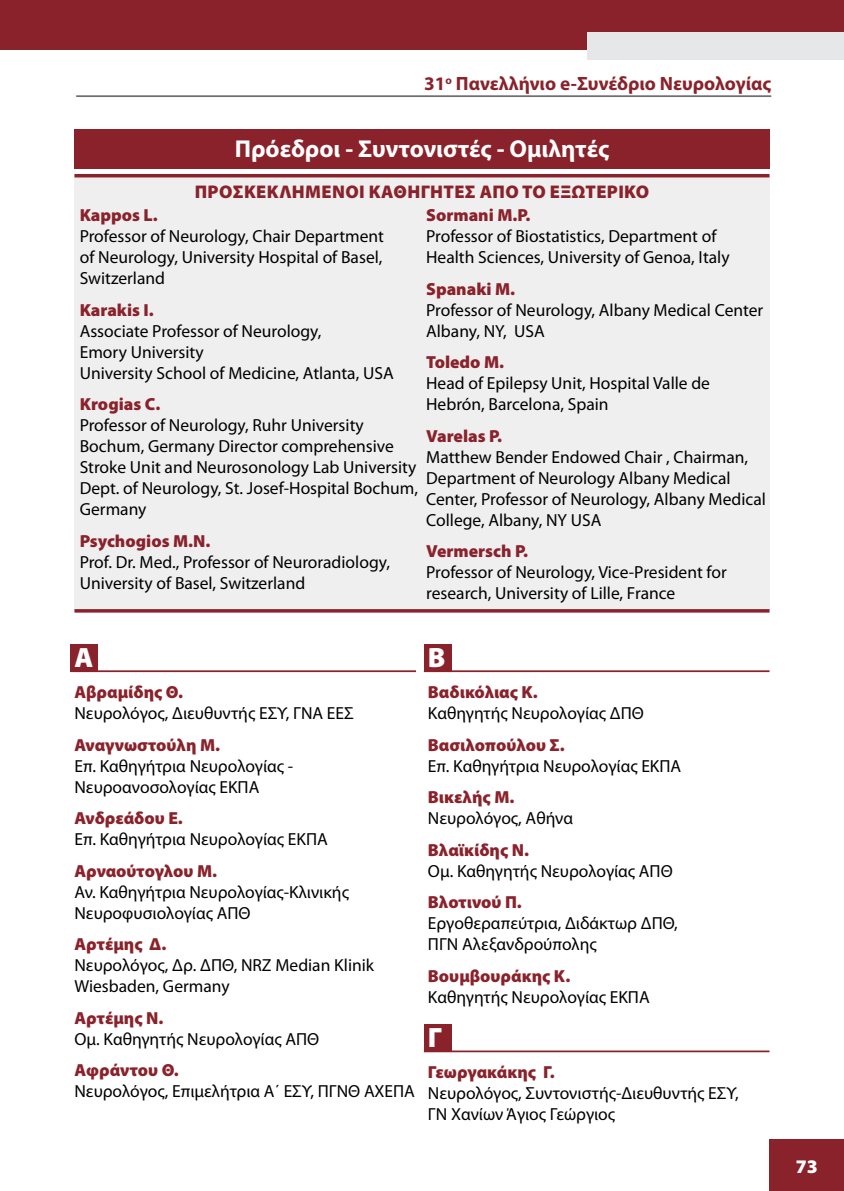
<style>
.page{position:relative;width:844px;height:1191px;background:#fff}
.page>*{position:absolute;margin:0;border:0;box-sizing:border-box;transform-origin:0 0}
.t1{font:900 28px "Myriad Pro";color:#fff}
.t2{font:700 24.5px "Myriad Pro";color:#fff}
.t3{font:700 19.25px "Myriad Pro";color:#8a222b}
.t4{font:900 19.25px "Myriad Pro";color:#fff}
.t5{font:900 18.38px "Myriad Pro";letter-spacing:.02em;color:#8a222b}
.t6{font:17.5px/21px "Myriad Pro";color:#000}
.t7{font:900 17.5px "Myriad Pro";color:#8a222b}
</style>
<div class="page">
<div style="left:769px;top:1139px;width:74px;height:52px;background:#8a222b"></div>
<div style="left:0;top:0;width:843px;height:50px;background:#8a222b"></div>
<div style="left:587px;top:32px;width:256px;height:28px;background:#e6e7e8"></div>
<hr style="left:76px;top:95px;width:695px;height:2px;background:#6d6e71">
<div style="left:74px;top:129px;width:695px;height:40px;background:#8a222b"></div>
<div style="left:74px;top:176px;width:695px;height:435px;background:#efeff0"></div>
<div style="left:70px;top:644px;width:28px;height:28px;background:#8a222b"></div>
<hr style="left:70px;top:670px;width:346px;height:2px;background:#8a212b">
<div style="left:424px;top:644px;width:27px;height:28px;background:#8a222b"></div>
<hr style="left:424px;top:670px;width:345px;height:2px;background:#8a212b">
<div style="left:424px;top:1024px;width:27px;height:28px;background:#8a222b"></div>
<hr style="left:424px;top:1050px;width:345px;height:2px;background:#8a212b">
<hr style="left:74px;top:174px;width:695px;height:3px;background:#8a212b">
<hr style="left:74px;top:609px;width:695px;height:3px;background:#8a212b">
<p class="t3" style="left:424px;top:71px;width:348px">31<sup>ο</sup> Πανελλήνιο e-Συνέδριο Νευρολογίας</p>
<h2 class="t2" style="left:235px;top:133px;width:376px">Πρόεδροι - Συντονιστές - Ομιλητές</h2>
<p class="t5" style="left:195px;top:179px;width:454px">ΠΡΟΣΚΕΚΛΗΜΈΝΟΙ ΚΑΘΗΓΗΤΈΣ ΑΠΌ ΤΟ ΕΞΩΤΕΡΙΚΌ</p>
<p class="t7" style="left:80px;top:204px;width:80px">Kappos L.</p>
<p class="t6" style="left:80px;top:225px;width:306px;text-align:justify">Professor of Neurology, Chair Department of Neurology, University Hospital of Basel, Switzerland</p>
<p class="t7" style="left:80px;top:298px;width:76px">Karakis I.</p>
<p class="t6" style="left:80px;top:320px;width:315px">Associate Professor of Neurology,<br>Emory University<br>University School of Medicine, Atlanta, USA</p>
<p class="t7" style="left:80px;top:393px;width:82px">Krogias C.</p>
<p class="t6" style="left:80px;top:414px;width:339px">Professor of Neurology, Ruhr University Bochum, Germany Director comprehensive Stroke Unit and Neurosonology Lab University Dept. of Neurology, St. Josef-Hospital Bochum, Germany</p>
<p class="t7" style="left:80px;top:529px;width:132px">Psychogios M.N.</p>
<p class="t6" style="left:80px;top:551px;width:312px">Prof. Dr. Med., Professor of Neuroradiology,<br>University of Basel, Switzerland</p>
<p class="t7" style="left:426px;top:204px;width:106px">Sormani M.P.</p>
<p class="t6" style="left:426px;top:225px;width:305px">Professor of Biostatistics, Department of<br>Health Sciences, University of Genoa, Italy</p>
<p class="t7" style="left:426px;top:277px;width:90px">Spanaki M.</p>
<p class="t6" style="left:426px;top:299px;width:338px">Professor of Neurology, Albany Medical Center<br>Albany, NY, USA</p>
<p class="t7" style="left:426px;top:351px;width:79px">Toledo M.</p>
<p class="t6" style="left:426px;top:372px;width:285px">Head of Epilepsy Unit, Hospital Valle de<br>Hebrón, Barcelona, Spain</p>
<p class="t7" style="left:426px;top:424px;width:77px">Varelas P.</p>
<p class="t6" style="left:426px;top:446px;width:341px">Matthew Bender Endowed Chair , Chairman, Department of Neurology Albany Medical Center, Professor of Neurology, Albany Medical College, Albany, NY USA</p>
<p class="t7" style="left:426px;top:540px;width:103px">Vermersch P.</p>
<p class="t6" style="left:426px;top:561px;width:302px">Professor of Neurology, Vice-President for research, University of Lille, France</p>
<h1 class="t1" style="left:74px;top:638px;width:20px">Α</h1>
<p class="t7" style="left:74px;top:680px;width:110px">Αβραμίδης Θ.</p>
<p class="t6" style="left:74px;top:702px;width:280px">Νευρολόγος, Διευθυντής ΕΣΥ, ΓΝΑ ΕΕΣ</p>
<p class="t7" style="left:74px;top:733px;width:147px">Αναγνωστούλη Μ.</p>
<p class="t6" style="left:74px;top:755px;width:220px">Επ. Καθηγήτρια Νευρολογίας -<br>Νευροανοσολογίας ΕΚΠΑ</p>
<p class="t7" style="left:74px;top:806px;width:110px">Ανδρεάδου Ε.</p>
<p class="t6" style="left:74px;top:828px;width:255px">Επ. Καθηγήτρια Νευρολογίας ΕΚΠΑ</p>
<p class="t7" style="left:74px;top:859px;width:144px">Αρναούτογλου Μ.</p>
<p class="t6" style="left:74px;top:881px;width:276px">Αν. Καθηγήτρια Νευρολογίας-Κλινικής<br>Νευροφυσιολογίας ΑΠΘ</p>
<p class="t7" style="left:74px;top:932px;width:93px">Αρτέμης Δ.</p>
<p class="t6" style="left:74px;top:954px;width:301px">Νευρολόγος, Δρ. ΔΠΘ, NRZ Median Klinik<br>Wiesbaden, Germany</p>
<p class="t7" style="left:74px;top:1006px;width:90px">Αρτέμης Ν.</p>
<p class="t6" style="left:74px;top:1028px;width:246px">Ομ. Καθηγητής Νευρολογίας ΑΠΘ</p>
<p class="t7" style="left:74px;top:1058px;width:106px">Αφράντου Θ.</p>
<p class="t6" style="left:74px;top:1080px;width:342px">Νευρολόγος, Επιμελήτρια Α΄ ΕΣΥ, ΠΓΝΘ ΑΧΕΠΑ</p>
<h1 class="t1" style="left:428px;top:638px;width:19px">Β</h1>
<p class="t7" style="left:428px;top:680px;width:111px">Βαδικόλιας Κ.</p>
<p class="t6" style="left:428px;top:702px;width:217px">Καθηγητής Νευρολογίας ΔΠΘ</p>
<p class="t7" style="left:428px;top:733px;width:138px">Βασιλοπούλου Σ.</p>
<p class="t6" style="left:428px;top:755px;width:255px">Επ. Καθηγήτρια Νευρολογίας ΕΚΠΑ</p>
<p class="t7" style="left:428px;top:785px;width:88px">Βικελής Μ.</p>
<p class="t6" style="left:428px;top:807px;width:146px">Νευρολόγος, Αθήνα</p>
<p class="t7" style="left:428px;top:838px;width:103px">Βλαϊκίδης Ν.</p>
<p class="t6" style="left:428px;top:860px;width:246px">Ομ. Καθηγητής Νευρολογίας ΑΠΘ</p>
<p class="t7" style="left:428px;top:890px;width:95px">Βλοτινού Π.</p>
<p class="t6" style="left:428px;top:912px;width:251px">Εργοθεραπεύτρια, Διδάκτωρ ΔΠΘ,<br>ΠΓΝ Αλεξανδρούπολης</p>
<p class="t7" style="left:428px;top:964px;width:144px">Βουμβουράκης Κ.</p>
<p class="t6" style="left:428px;top:986px;width:223px">Καθηγητής Νευρολογίας ΕΚΠΑ</p>
<h1 class="t1" style="left:428px;top:1018px;width:15px">Γ</h1>
<p class="t7" style="left:428px;top:1060px;width:128px">Γεωργακάκης Γ.</p>
<p class="t6" style="left:428px;top:1082px;width:312px">Νευρολόγος, Συντονιστής-Διευθυντής ΕΣΥ,<br>ΓΝ Χανίων Άγιος Γεώργιος</p>
<p class="t4" style="left:795px;top:1153px;width:24px">73</p>
</div>
